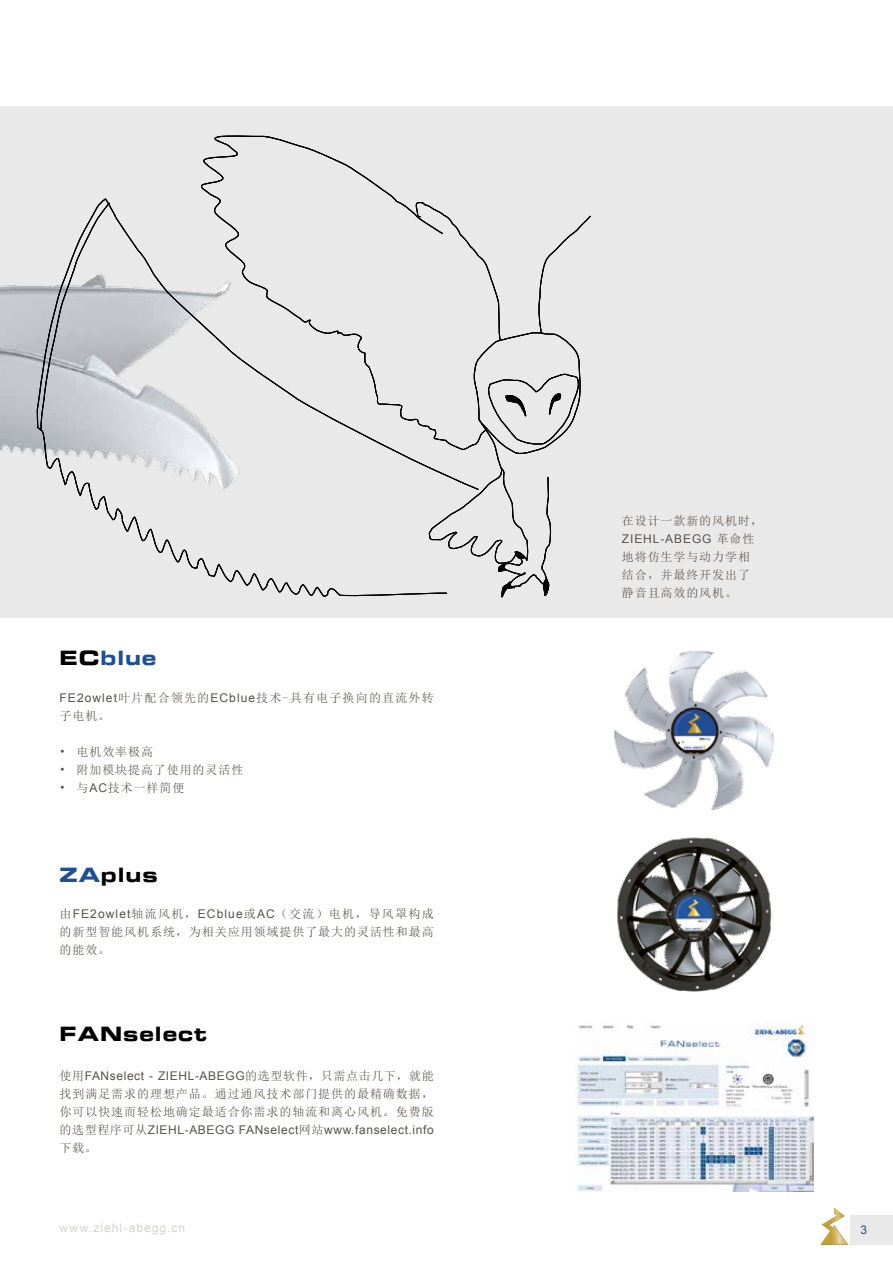
<style>
.page{position:relative;width:893px;height:1263px;background:#fff}
.page>*{position:absolute;margin:0;border:0;box-sizing:border-box;transform-origin:0 0}
.t1{font:19.5px "Eurostile Bold Extended Two";letter-spacing:.05em;color:#000}
.t2{font:19.5px "Eurostile Bold Extended Two";letter-spacing:.05em;color:#1d4f96}
.t3{font:12px/18px "Sim Sun";letter-spacing:.08em;color:#57514d;text-align:justify}
.t4{font:12px "Arial";letter-spacing:.05em;color:#57514d}
.t5{font:12px/18px "Sim Sun";letter-spacing:.1em;color:#57514d}
.t6{font:12px "Arial";letter-spacing:.09em;color:#d3d3d2}
.t7{font:12px "Arial";letter-spacing:.075em;color:#57514d}
.t8{font:12px "Arial";color:#1d4f96}
.s1{color:#000}
.s2{font-family:"Arial"}
.s3{color:#1d4f96}
.s4{font-family:"Sim Sun"}
</style>
<div class="page">
<div style="left:0;top:106px;width:893px;height:512px;background:#e9e9e9"></div>
<img style="left:614px;top:651px;width:160px;height:159px">
<img style="left:617px;top:837px;width:155px;height:154px">
<img style="left:575px;top:1023px;width:238px;height:169px">
<div style="left:850px;top:1215px;width:43px;height:30px;background:#e9e9e9"></div>
<svg style="left:820px;top:1208px;width:28px;height:37px"></svg>
<img style="left:0;top:285px;width:36px;height:170px">
<svg style="left:201px;top:135px;width:193px;height:62px"></svg>
<svg style="left:479px;top:215px;width:112px;height:383px"></svg>
<svg style="left:36px;top:197px;width:443px;height:400px"></svg>
<svg style="left:40px;top:202px;width:71px;height:229px"></svg>
<h1 class="t2" style="left:60px;top:644px;width:98px"><span class="s1">EC</span>blue</h1>
<p class="t5" style="left:60px;top:689px;width:376px"><span class="s2">FE2owlet</span>叶片配合领先的<span class="s2">ECblue</span>技术-具有电子换向的直流外转子电机。</p>
<p class="t3" style="left:60px;top:743px;width:95px">• 电机效率极高</p>
<p class="t3" style="left:60px;top:761px;width:185px">• 附加模块提高了使用的灵活性</p>
<p class="t3" style="left:60px;top:779px;width:126px">• 与<span class="s2">AC</span>技术一样简便</p>
<h1 class="t1" style="left:60px;top:861px;width:100px"><span class="s3">ZA</span>plus</h1>
<p class="t3" style="left:60px;top:905px;width:376px">由<span class="s2">FE2owlet</span>轴流风机，<span class="s2">ECblue</span>或<span class="s2">AC</span>（交流）电机，导风罩构成的新型智能风机系统，为相关应用领域提供了最大的灵活性和最高的能效。</p>
<h1 class="t1" style="left:60px;top:1020px;width:149px">FANselect</h1>
<p class="t4" style="left:60px;top:1068px;width:376px"><span class="s4">使用</span>FANselect - Ziehl-Abegg<span class="s4">的选型软件，只需点击几下，就能</span></p>
<p class="t3" style="left:60px;top:1085px;width:376px">找到满足需求的理想产品。通过通风技术部门提供的最精确数据，你可以快速而轻松地确定最适合你需求的轴流和离心风机。免费版</p>
<p class="t4" style="left:60px;top:1122px;width:376px"><span class="s4">的选型程序可从</span>Ziehl-Abegg FANselect<span class="s4">网站</span>www.fanselect.info</p>
<p class="t3" style="left:60px;top:1139px;width:39px">下载。</p>
<p class="t3" style="left:622px;top:512px;width:142px">在设计一款新的风机时，</p>
<p class="t7" style="left:622px;top:531px;width:134px">Ziehl-Abegg <span class="s4">革命性</span></p>
<p class="t3" style="left:622px;top:548px;width:130px">地将仿生学与动力学相结合，并最终开发出了静音且高效的风机。</p>
<p class="t6" style="left:60px;top:1220px;width:127px">www.ziehl-abegg.cn</p>
<p class="t8" style="left:860px;top:1222px;width:8px">3</p>
</div>
